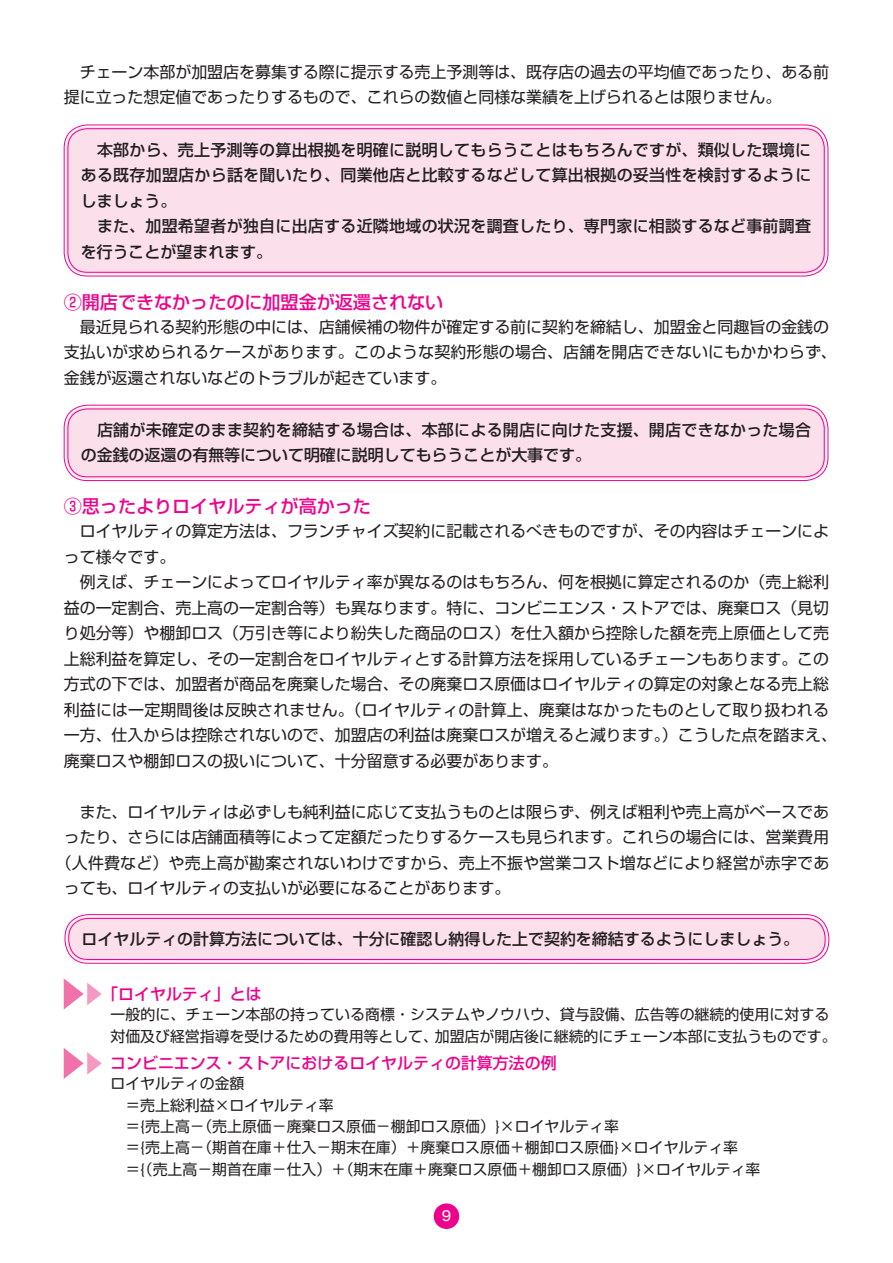
<style>
.page{position:relative;width:893px;height:1263px;background:#fff}
.page>*{position:absolute;margin:0;border:0;box-sizing:border-box;transform-origin:0 0}
.杮暥{font:500 18px "Shin Go Pro";color:#ed028c}
.杮暥-2{font:15.9px/25.5px "Shin Go Pro";color:#231f20}
.杮暥-3{font:500 15.9px/25.5px "Shin Go Pro";letter-spacing:.02em;color:#231f20}
.杮暥-4{font:500 15.9px "Shin Go Pro";color:#231f20}
.杮暥-5{font:500 15.9px "Shin Go Pro";color:#ed028c}
.杮暥-6{font:14.85px/21.3px "Shin Go Pro";color:#231f20}
.杮暥-7{font:13.8px "Hira Kaku Std W5";color:#fff}
</style>
<div class="page">
<div style="left:434px;top:1203px;width:25px;height:26px;background:#ed028c;border-radius:50%"></div>
<svg style="left:63px;top:124px;width:766px;height:152px"></svg>
<div style="left:67px;top:128px;width:758px;height:144px;background:#fbdfeb"></div>
<svg style="left:63px;top:404px;width:766px;height:77px"></svg>
<div style="left:67px;top:408px;width:758px;height:69px;background:#fbdfeb"></div>
<svg style="left:64px;top:914px;width:766px;height:49px;background:#fad2e5"></svg>
<svg style="left:64px;top:978px;width:38px;height:31px"></svg>
<svg style="left:64px;top:1048px;width:38px;height:31px"></svg>
<p class="杮暥-2" style="left:64px;top:57px;width:767px">　チェーン本部が加盟店を募集する際に提示する売上予測等は、既存店の過去の平均値であったり、ある前提に立った想定値であったりするもので、これらの数値と同様な業績を上げられるとは限りません。</p>
<p class="杮暥-3" style="left:81px;top:135px;width:732px;text-align:justify">　本部から、売上予測等の算出根拠を明確に説明してもらうことはもちろんですが、類似した環境にある既存加盟店から話を聞いたり、同業他店と比較するなどして算出根拠の妥当性を検討するようにしましょう。</p>
<p class="杮暥-3" style="left:81px;top:211px;width:732px">　また、加盟希望者が独自に出店する近隣地域の状況を調査したり、専門家に相談するなど事前調査を行うことが望まれます。</p>
<p class="杮暥" style="left:64px;top:288px;width:381px">②開店できなかったのに加盟金が返還されない</p>
<p class="杮暥-2" style="left:64px;top:312px;width:775px">　最近見られる契約形態の中には、店舗候補の物件が確定する前に契約を締結し、加盟金と同趣旨の金銭の支払いが求められるケースがあります。このような契約形態の場合、店舗を開店できないにもかかわらず、金銭が返還されないなどのトラブルが起きています。</p>
<p class="杮暥-3" style="left:81px;top:415px;width:732px">　店舗が未確定のまま契約を締結する場合は、本部による開店に向けた支援、開店できなかった場合の金銭の返還の有無等について明確に説明してもらうことが大事です。</p>
<p class="杮暥" style="left:64px;top:492px;width:309px">③思ったよりロイヤルティが高かった</p>
<p class="杮暥-2" style="left:64px;top:516px;width:767px">　ロイヤルティの算定方法は、フランチャイズ契約に記載されるべきものですが、その内容はチェーンによって様々です。</p>
<p class="杮暥-2" style="left:64px;top:567px;width:775px">　例えば、チェーンによってロイヤルティ率が異なるのはもちろん、何を根拠に算定されるのか（売上総利益の一定割合、売上高の一定割合等）も異なります。特に、コンビニエンス・ストアでは、廃棄ロス（見切り処分等）や棚卸ロス（万引き等により紛失した商品のロス）を仕入額から控除した額を売上原価として売上総利益を算定し、その一定割合をロイヤルティとする計算方法を採用しているチェーンもあります。この方式の下では、加盟者が商品を廃棄した場合、その廃棄ロス原価はロイヤルティの算定の対象となる売上総利益には一定期間後は反映されません。（ロイヤルティの計算上、廃棄はなかったものとして取り扱われる一方、仕入からは控除されないので、加盟店の利益は廃棄ロスが増えると減ります。）こうした点を踏まえ、廃棄ロスや棚卸ロスの扱いについて、十分留意する必要があります。</p>
<p class="杮暥-2" style="left:64px;top:797px;width:767px">　また、ロイヤルティは必ずしも純利益に応じて支払うものとは限らず、例えば粗利や売上高がベースであ</p>
<p class="杮暥-2" style="left:64px;top:822px;width:767px">ったり、さらには店舗面積等によって定額だったりするケースも見られます。これらの場合には、営業費用</p>
<p class="杮暥-2" style="left:56px;top:848px;width:775px">（人件費など）や売上高が勘案されないわけですから、売上不振や営業コスト増などにより経営が赤字であ</p>
<p class="杮暥-2" style="left:64px;top:873px;width:448px">っても、ロイヤルティの支払いが必要になることがあります。</p>
<p class="杮暥-4" style="left:82px;top:926px;width:719px">ロイヤルティの計算方法については、十分に確認し納得した上で契約を締結するようにしましょう。</p>
<p class="杮暥-5" style="left:102px;top:981px;width:161px">「ロイヤルティ」とは</p>
<p class="杮暥-6" style="left:111px;top:1002px;width:728px">一般的に、チェーン本部の持っている商標・システムやノウハウ、貸与設備、広告等の継続的使用に対する対価及び経営指導を受けるための費用等として、加盟店が開店後に継続的にチェーン本部に支払うものです。</p>
<p class="杮暥-5" style="left:110px;top:1050px;width:448px">コンビニエンス・ストアにおけるロイヤルティの計算方法の例</p>
<p class="杮暥-6" style="left:111px;top:1071px;width:150px">ロイヤルティの金額　</p>
<p class="杮暥-6" style="left:111px;top:1093px;width:225px">　＝売上総利益×ロイヤルティ率</p>
<p class="杮暥-6" style="left:111px;top:1114px;width:510px">　＝{売上高－（売上原価－廃棄ロス原価－棚卸ロス原価）}×ロイヤルティ率</p>
<p class="杮暥-6" style="left:111px;top:1135px;width:629px">　＝{売上高－（期首在庫＋仕入－期末在庫）＋廃棄ロス原価＋棚卸ロス原価}×ロイヤルティ率</p>
<p class="杮暥-6" style="left:111px;top:1156px;width:651px">　＝{（売上高－期首在庫－仕入）＋（期末在庫＋廃棄ロス原価＋棚卸ロス原価）}×ロイヤルティ率</p>
<p class="杮暥-7" style="left:442px;top:1206px;width:11px">9</p>
</div>
